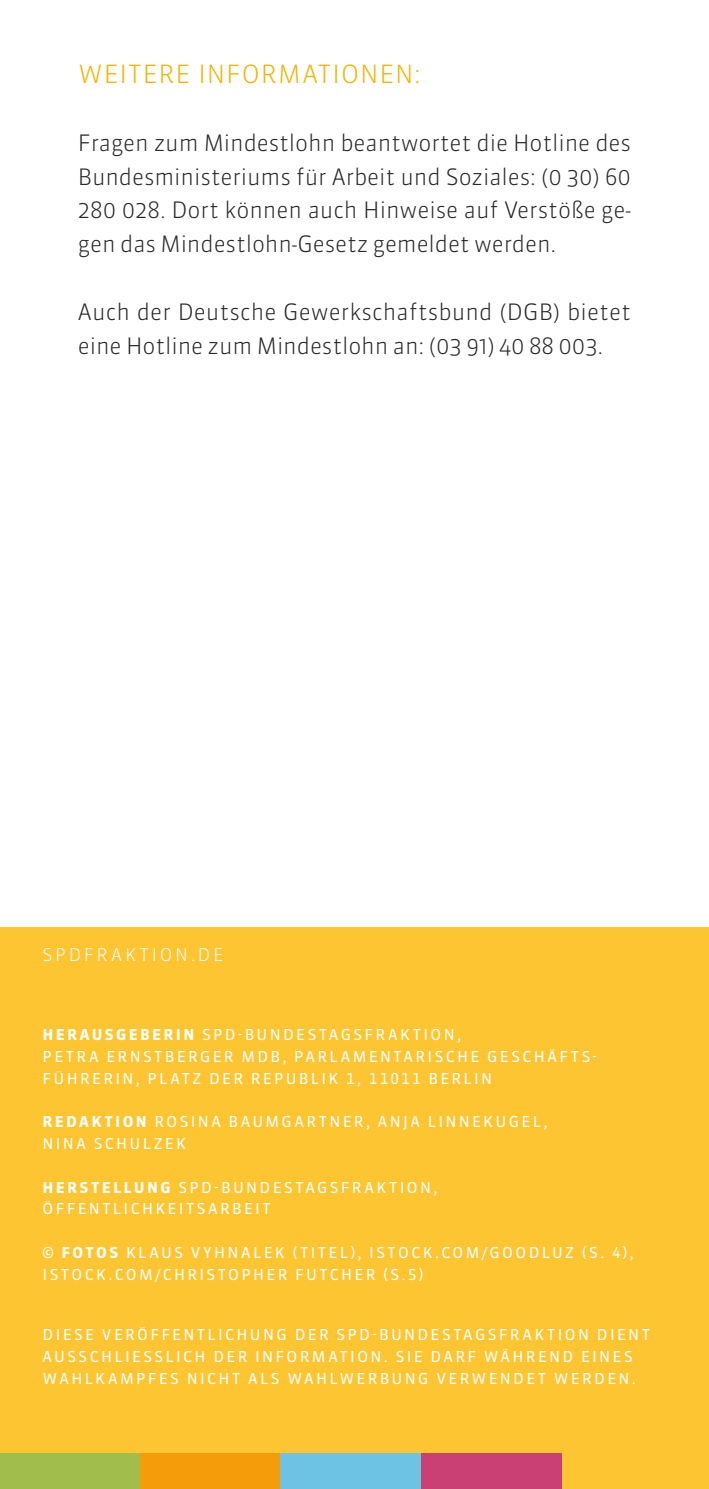
<style>
.page{position:relative;width:709px;height:1489px;background:#fff}
.page>*{position:absolute;margin:0;border:0;box-sizing:border-box;transform-origin:0 0}
.t1{font:300 25px "Sanuk Pro";letter-spacing:.045em;color:#f1b400}
.t2{font:300 22.5px/33.8px "Sanuk Pro";letter-spacing:-.005em;color:#282827;text-align:justify}
.t3{font:300 17.5px "Sanuk Pro";letter-spacing:.155em;color:#fff}
.t4{font:15px/21.8px "Sanuk Pro";letter-spacing:.16em;color:#fff}
.s1{font-weight:700}
</style>
<div class="page">
<div style="left:0;top:927px;width:709px;height:561px;background:#fdc532"></div>
<div style="left:0;top:1453px;width:140px;height:35px;background:#a1be4d"></div>
<div style="left:140px;top:1453px;width:141px;height:35px;background:#f59c0a"></div>
<div style="left:281px;top:1453px;width:140px;height:35px;background:#6dc3e3"></div>
<div style="left:421px;top:1453px;width:140px;height:35px;background:#ca4074"></div>
<h1 class="t1" style="left:78px;top:56px;width:344px">WEITERE INFORMATIONEN:</h1>
<h2 class="t2" style="left:78px;top:125px;width:554px">Fragen zum Mindestlohn beantwortet die Hotline des Bundesministeriums für Arbeit und Soziales: (0 30) 60<br>280 028. Dort können auch Hinweise auf Verstöße ge&shy;gen das Mindestlohn-Gesetz gemeldet werden.</h2>
<h2 class="t2" style="left:78px;top:294px;width:554px">Auch der Deutsche Gewerkschaftsbund (DGB) bietet eine Hotline zum Mindestlohn an: (03 91) 40 88 003.</h2>
<p class="t3" style="left:43px;top:942px;width:182px">SPDFRAKTION.DE</p>
<p class="t4" style="left:43px;top:1023px;width:555px"><span class="s1">HERAUSGEBERIN</span> SPD-BUNDESTAGSFRAKTION,<br>PETRA ERNSTBERGER MDB, PARLAMENTARISCHE GESCHÄFTS-<br>FÜHRERIN, PLATZ DER REPUBLIK 1, 11011 BERLIN</p>
<p class="t4" style="left:43px;top:1110px;width:506px"><span class="s1">REDAKTION</span> ROSINA BAUMGARTNER, ANJA LINNEKUGEL,<br>NINA SCHULZEK</p>
<p class="t4" style="left:43px;top:1175px;width:396px"><span class="s1">HERSTELLUNG</span> SPD-BUNDESTAGSFRAKTION,<br>ÖFFENTLICHKEITSARBEIT</p>
<p class="t4" style="left:43px;top:1241px;width:592px"><span class="s1">© FOTOS</span> KLAUS VYHNALEK (TITEL), ISTOCK.COM/GOODLUZ (S. 4),<br>ISTOCK.COM/CHRISTOPHER FUTCHER (S.5)</p>
<p class="t4" style="left:43px;top:1323px;width:608px">DIESE VERÖFFENTLICHUNG DER SPD-BUNDESTAGSFRAKTION DIENT<br>AUSSCHLIESSLICH DER INFORMATION. SIE DARF WÄHREND EINES<br>WAHLKAMPFES NICHT ALS WAHLWERBUNG VERWENDET WERDEN.</p>
</div>
